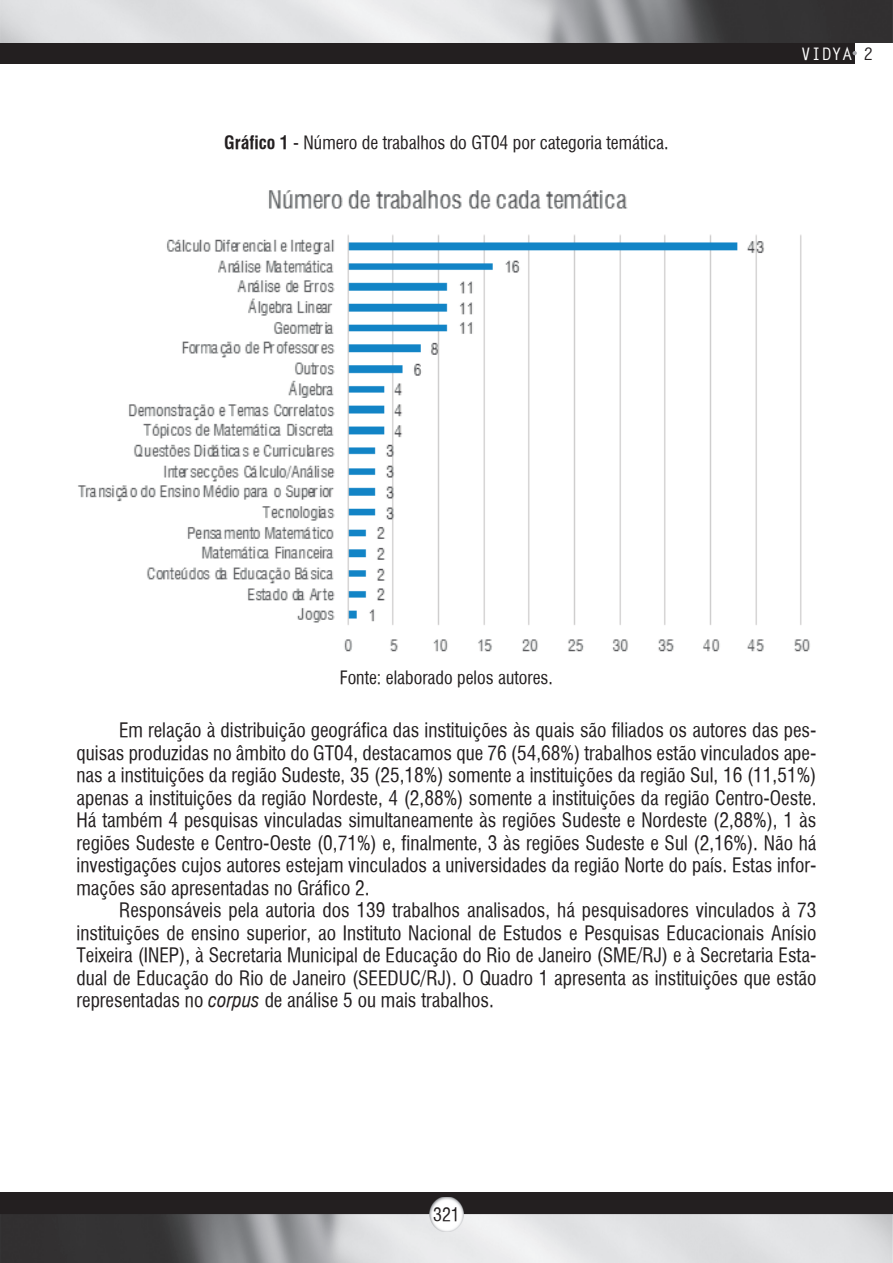
<style>
.page{position:relative;width:893px;height:1263px;background:#fff}
.page>*{position:absolute;margin:0;border:0;box-sizing:border-box;transform-origin:0 0}
.t1{font:19.5px/22.5px "Halvett Condensed";color:#231f20;text-align:justify}
.t2{font:18px "Halvett Condensed";color:#231f20}
.t3{font:700 17.25px "Letter Gothic Std";color:#fff}
.s1{font-family:"Halvett";font-weight:700;font-stretch:condensed}
.s2{color:#231f20}
.s3{font-family:"Halvett";font-style:italic;font-stretch:condensed}
</style>
<div class="page">
<div style="left:0;top:0;width:855px;height:64px;background:#231f20"></div>
<img style="left:0;top:0;width:893px;height:43px">
<svg style="left:853px;top:51px;width:4px;height:4px"></svg>
<div style="left:0;top:1193px;width:893px;height:70px;background:#231f20"></div>
<img style="left:0;top:1214px;width:893px;height:49px">
<img style="left:429px;top:1197px;width:34px;height:34px">
<img style="left:78px;top:190px;width:732px;height:462px">
<p class="t2" style="left:224px;top:131px;width:446px"><span class="s1">Gráfico 1</span> - Número de trabalhos do GT04 por categoria temática.</p>
<p class="t3" style="left:801px;top:43px;width:74px">VIDYA <span class="s2">2</span></p>
<p class="t2" style="left:340px;top:666px;width:215px">Fonte: elaborado pelos autores.</p>
<p class="t1" style="left:77px;top:719px;width:741px;text-indent:43px">Em relação à distribuição geográfica das instituições às quais são filiados os autores das pes&shy;quisas produzidas no âmbito do GT04, destacamos que 76 (54,68%) trabalhos estão vinculados ape&shy;nas a instituições da região Sudeste, 35 (25,18%) somente a instituições da região Sul, 16 (11,51%) apenas a instituições da região Nordeste, 4 (2,88%) somente a instituições da região Centro-Oeste.<br>Há também 4 pesquisas vinculadas simultaneamente às regiões Sudeste e Nordeste (2,88%), 1 às regiões Sudeste e Centro-Oeste (0,71%) e, finalmente, 3 às regiões Sudeste e Sul (2,16%). Não há investigações cujos autores estejam vinculados a universidades da região Norte do país. Estas infor&shy;mações são apresentadas no Gráfico 2.</p>
<p class="t1" style="left:77px;top:899px;width:741px;text-indent:43px">Responsáveis pela autoria dos 139 trabalhos analisados, há pesquisadores vinculados à 73 instituições de ensino superior, ao Instituto Nacional de Estudos e Pesquisas Educacionais Anísio Teixeira (INEP), à Secretaria Municipal de Educação do Rio de Janeiro (SME/RJ) e à Secretaria Esta&shy;dual de Educação do Rio de Janeiro (SEEDUC/RJ). O Quadro 1 apresenta as instituições que estão representadas no <span class="s3">corpus</span> de análise 5 ou mais trabalhos.</p>
<p class="t2" style="left:433px;top:1204px;width:28px">321</p>
</div>
